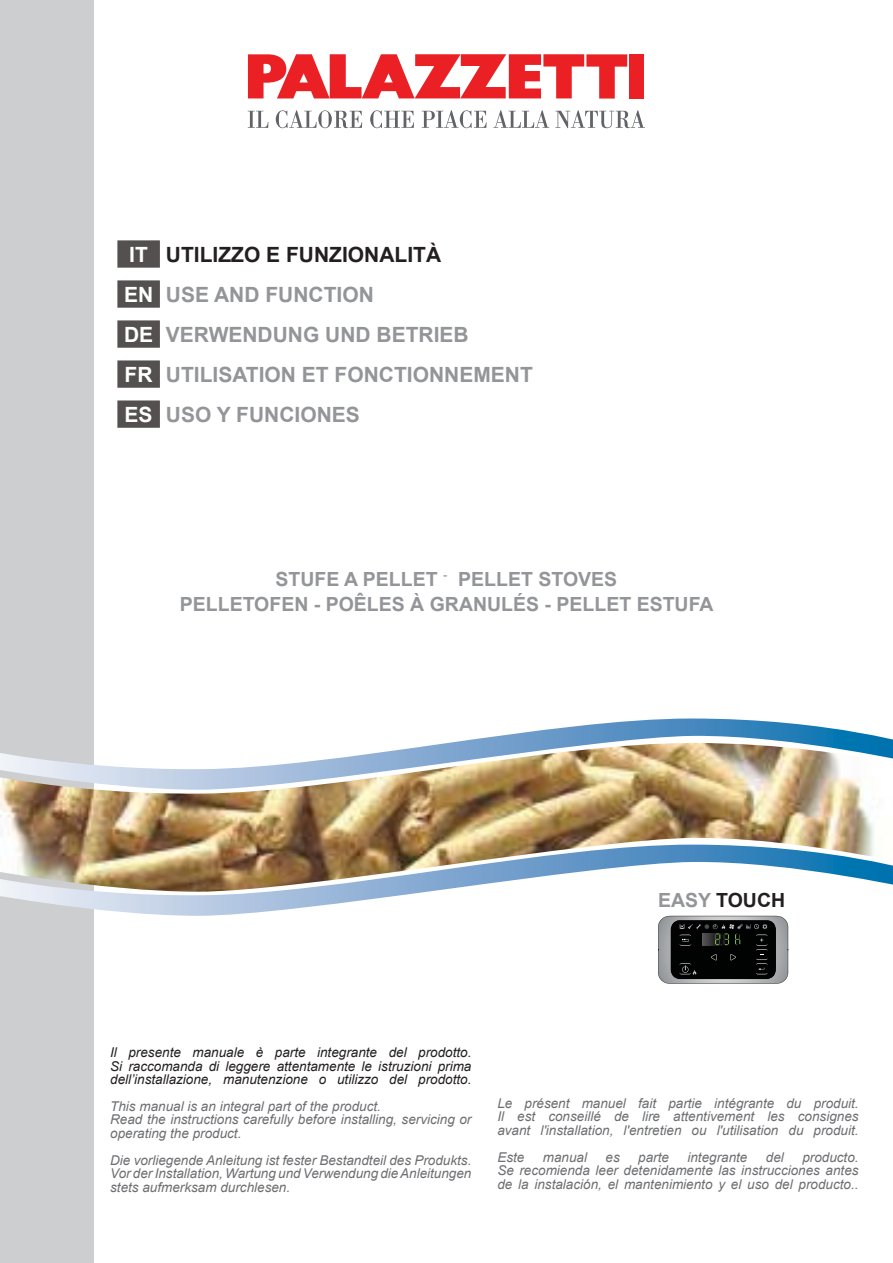
<style>
.page{position:relative;width:893px;height:1263px;background:#fff}
.page>*{position:absolute;margin:0;border:0;box-sizing:border-box;transform-origin:0 0}
.t1{font:700 21px/40px "Arial";color:#939598}
.t2{font:700 19.5px/25.5px "Arial";color:#939598;text-align:center}
.t3{font:700 19.5px "Arial";color:#231f20}
.t4{font:italic 13.5px/13.5px "Arial";color:#6d6e71;text-align:justify}
.t5{font:italic 13.5px/13.5px "Arial";color:#231f20;text-align:justify}
.s1{color:#fff}
.s2{color:#231f20}
.s3{color:#939598}
</style>
<div class="page">
<svg style="left:658px;top:916px;width:130px;height:68px;background:#3c3d3d"></svg>
<div style="left:629px;top:54px;width:15px;height:45px;background:#eb2025"></div>
<svg style="left:248px;top:54px;width:379px;height:45px"></svg>
<svg style="left:248px;top:111px;width:20px;height:17px"></svg>
<svg style="left:276px;top:110px;width:86px;height:18px"></svg>
<svg style="left:370px;top:110px;width:44px;height:18px"></svg>
<svg style="left:422px;top:110px;width:64px;height:18px"></svg>
<svg style="left:493px;top:110px;width:56px;height:18px"></svg>
<svg style="left:555px;top:110px;width:90px;height:18px"></svg>
<div style="left:0;top:0;width:94px;height:1263px;background:#cdced0"></div>
<img style="left:0;top:790px;width:874px;height:55px">
<img style="left:0;top:719px;width:893px;height:71px">
<img style="left:0;top:845px;width:893px;height:71px">
<svg style="left:117px;top:240px;width:43px;height:188px"></svg>
<h1 class="t1" style="left:124px;top:234px;width:410px"><span class="s1">IT</span> <span class="s2">UTILIZZO E FUNZIONALITÀ<br></span><span class="s1">EN</span> USE AND FUNCTION<br><span class="s1">DE</span> VERWENDUNG UND BETRIEB<br><span class="s1">FR</span> UTILISATION ET FONCTIONNEMENT<br><span class="s1">ES</span> USO Y FUNCIONES</h1>
<h2 class="t2" style="left:180px;top:566px;width:535px">STUFE A PELLET <sup>-</sup> PELLET STOVES<br>PELLETOFEN - POÊLES À GRANULÉS - PELLET ESTUFA</h2>
<h2 class="t3" style="left:658px;top:890px;width:129px"><span class="s3">EASY</span> TOUCH</h2>
<p class="t5" style="left:110px;top:1046px;width:363px">Il presente manuale è parte integrante del prodotto.<br>Si raccomanda di leggere attentamente le istruzioni prima dell’installazione, manutenzione o utilizzo del prodotto.</p>
<p class="t4" style="left:110px;top:1100px;width:363px;text-align:left">This manual is an integral part of the product.<br>Read the instructions carefully before installing, servicing or operating the product.</p>
<p class="t4" style="left:110px;top:1154px;width:363px">Die vorliegende Anleitung ist fester Bestandteil des Produkts.<br>Vor der Installation, Wartung und Verwendung die Anleitungen stets aufmerksam durchlesen.</p>
<p class="t4" style="left:497px;top:1096px;width:363px">Le présent manuel fait partie intégrante du produit.<br>Il est conseillé de lire attentivement les consignes avant l'installation, l'entretien ou l'utilisation du produit.</p>
<p class="t4" style="left:497px;top:1150px;width:28px">Este</p>
<p class="t4" style="left:543px;top:1150px;width:46px">manual</p>
<p class="t4" style="left:605px;top:1150px;width:16px">es</p>
<p class="t4" style="left:638px;top:1150px;width:32px">parte</p>
<p class="t4" style="left:687px;top:1150px;width:61px">integrante</p>
<p class="t4" style="left:766px;top:1150px;width:19px">del</p>
<p class="t4" style="left:497px;top:1150px;width:363px;text-indent:305px">producto.<br>Se recomienda leer detenidamente las instrucciones antes de la instalación, el mantenimiento y el uso del producto..</p>
</div>
